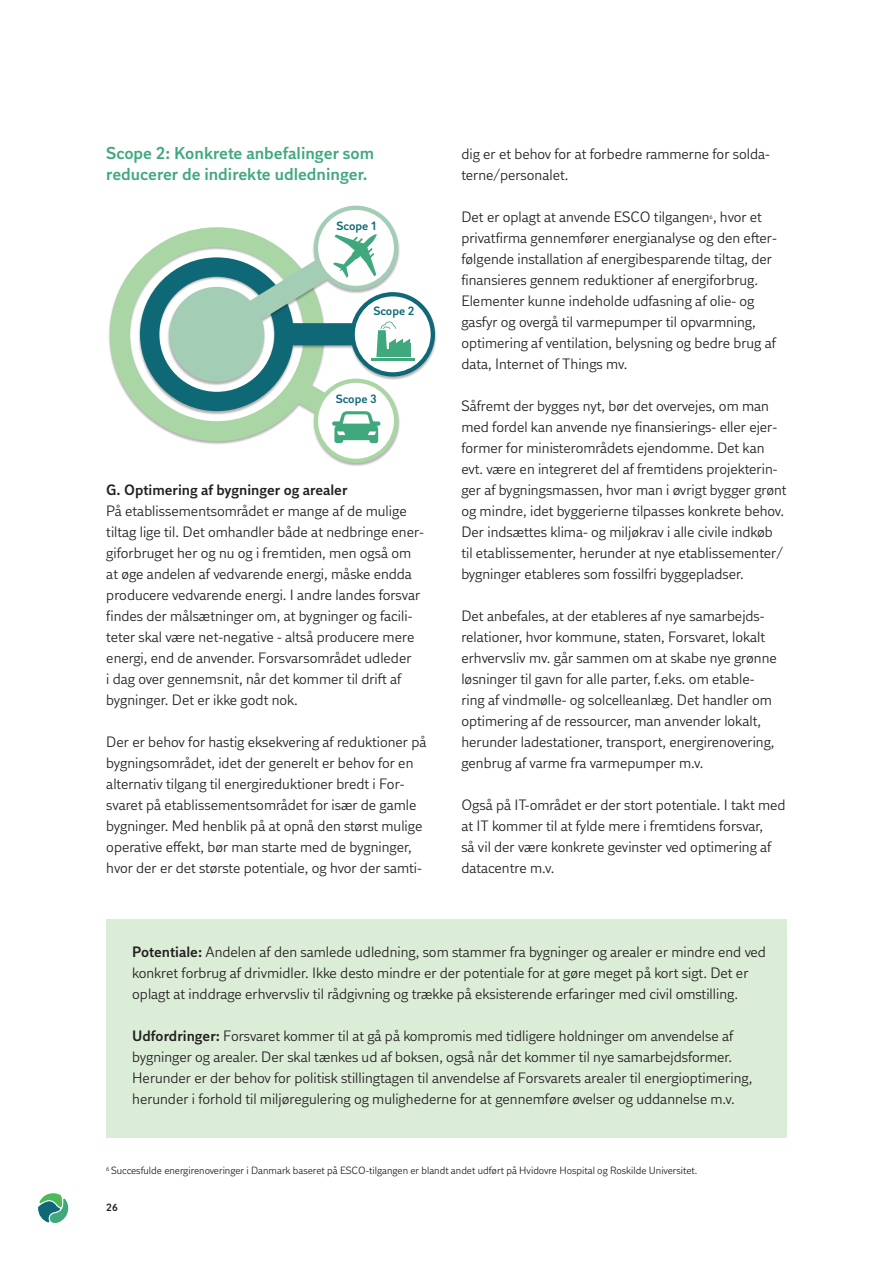
<style>
.page{position:relative;width:893px;height:1263px;background:#fff}
.page>*{position:absolute;margin:0;border:0;box-sizing:border-box;transform-origin:0 0}
.t1{font:600 17.25px/21px "DI Sans";color:#3fa87d}
.t2{font:15px/21px "DI Sans";color:#231f20}
.t3{font:600 15px "DI Sans";color:#231f20}
.t4{font:600 12px "DI Sans";color:#0e6875}
.t5{font:10.5px "DI Sans";color:#231f20}
.t6{font:600 10.5px "DI Sans";color:#231f20}
.t7{font:6.15px "DI Sans";color:#231f20}
.s1{font-weight:600}
</style>
<div class="page">
<svg style="left:38px;top:1193px;width:30px;height:30px"></svg>
<div style="left:106px;top:920px;width:681px;height:218px;background:#dbedd7"></div>
<div style="left:108px;top:227px;width:292px;height:240px;background:#231f20;opacity:.35"></div>
<svg style="left:110px;top:227px;width:288px;height:236px"></svg>
<div style="left:138px;top:258px;width:299px;height:157px;background:#231f20;opacity:.35"></div>
<svg style="left:140px;top:257px;width:295px;height:154px"></svg>
<div style="left:167px;top:206px;width:233px;height:180px;background:#231f20;opacity:.35"></div>
<div style="left:318px;top:383px;width:76px;height:76px;background:#fff;border-radius:50%"></div>
<div style="left:355px;top:296px;width:76px;height:76px;background:#fff;border-radius:50%"></div>
<svg style="left:332px;top:411px;width:48px;height:32px"></svg>
<hr style="left:371px;top:358px;width:44px;height:3px;background:#3fa87d">
<svg style="left:169px;top:206px;width:241px;height:176px"></svg>
<p class="t1" style="left:106px;top:143px;width:269px">Scope 2: Konkrete anbefalinger som reducerer de indirekte udledninger.</p>
<p class="t4" style="left:336px;top:218px;width:41px">Scope 1</p>
<p class="t4" style="left:373px;top:303px;width:43px">Scope 2</p>
<p class="t4" style="left:336px;top:391px;width:43px">Scope 3</p>
<p class="t3" style="left:106px;top:480px;width:243px">G. Optimering af bygninger og arealer</p>
<p class="t2" style="left:106px;top:500px;width:319px">På etablissementsområdet er mange af de mulige tiltag lige til. Det omhandler både at nedbringe ener&shy;giforbruget her og nu og i fremtiden, men også om at øge andelen af vedvarende energi, måske endda producere vedvarende energi. I andre landes forsvar findes der målsætninger om, at bygninger og facili&shy;teter skal være net-negative - altså producere mere energi, end de anvender. Forsvarsområdet udleder<br>i dag over gennemsnit, når det kommer til drift af bygninger. Det er ikke godt nok.</p>
<p class="t2" style="left:106px;top:731px;width:322px">Der er behov for hastig eksekvering af reduktioner på bygningsområdet, idet der generelt er behov for en alternativ tilgang til energireduktioner bredt i For&shy;svaret på etablissementsområdet for især de gamle bygninger. Med henblik på at opnå den størst mulige operative effekt, bør man starte med de bygninger, hvor der er det største potentiale, og hvor der samti-</p>
<p class="t2" style="left:461px;top:143px;width:310px">dig er et behov for at forbedre rammerne for solda&shy;terne/personalet.</p>
<p class="t2" style="left:461px;top:206px;width:302px">Det er oplagt at anvende ESCO tilgangen , hvor et</p>
<p class="t7" style="left:710px;top:212px;width:5px">6</p>
<p class="t2" style="left:461px;top:227px;width:317px">privatfirma gennemfører energianalyse og den efter&shy;følgende installation af energibesparende tiltag, der finansieres gennem reduktioner af energiforbrug.<br>Elementer kunne indeholde udfasning af olie- og gasfyr og overgå til varmepumper til opvarmning, optimering af ventilation, belysning og bedre brug af data, Internet of Things mv.</p>
<p class="t2" style="left:461px;top:395px;width:327px">Såfremt der bygges nyt, bør det overvejes, om man med fordel kan anvende nye finansierings- eller ejer&shy;former for ministerområdets ejendomme. Det kan evt. være en integreret del af fremtidens projekterin&shy;ger af bygningsmassen, hvor man i øvrigt bygger grønt og mindre, idet byggerierne tilpasses konkrete behov.<br>Der indsættes klima- og miljøkrav i alle civile indkøb til etablissementer, herunder at nye etablissementer/ bygninger etableres som fossilfri byggepladser.</p>
<p class="t2" style="left:461px;top:605px;width:317px">Det anbefales, at der etableres af nye samarbejds&shy;relationer, hvor kommune, staten, Forsvaret, lokalt erhvervsliv mv. går sammen om at skabe nye grønne løsninger til gavn for alle parter, f.eks. om etable&shy;ring af vindmølle- og solcelleanlæg. Det handler om optimering af de ressourcer, man anvender lokalt, herunder ladestationer, transport, energirenovering, genbrug af varme fra varmepumper m.v.</p>
<p class="t2" style="left:461px;top:794px;width:326px">Også på IT-området er der stort potentiale. I takt med at IT kommer til at fylde mere i fremtidens forsvar,<br>så vil der være konkrete gevinster ved optimering af datacentre m.v.</p>
<p class="t2" style="left:132px;top:941px;width:635px"><span class="s1">Potentiale:</span> Andelen af den samlede udledning, som stammer fra bygninger og arealer er mindre end ved konkret forbrug af drivmidler. Ikke desto mindre er der potentiale for at gøre meget på kort sigt. Det er oplagt at inddrage erhvervsliv til rådgivning og trække på eksisterende erfaringer med civil omstilling.</p>
<p class="t2" style="left:132px;top:1025px;width:622px"><span class="s1">Udfordringer:</span> Forsvaret kommer til at gå på kompromis med tidligere holdninger om anvendelse af bygninger og arealer. Der skal tænkes ud af boksen, også når det kommer til nye samarbejdsformer.<br>Herunder er der behov for politisk stillingtagen til anvendelse af Forsvarets arealer til energioptimering, herunder i forhold til miljøregulering og mulighederne for at gennemføre øvelser og uddannelse m.v.</p>
<p class="t5" style="left:106px;top:1164px;width:593px"><sup>6</sup> Succesfulde energirenoveringer i Danmark baseret på ESCO-tilgangen er blandt andet udført på Hvidovre Hospital og Roskilde Universitet.</p>
<p class="t6" style="left:106px;top:1201px;width:13px">26</p>
</div>
